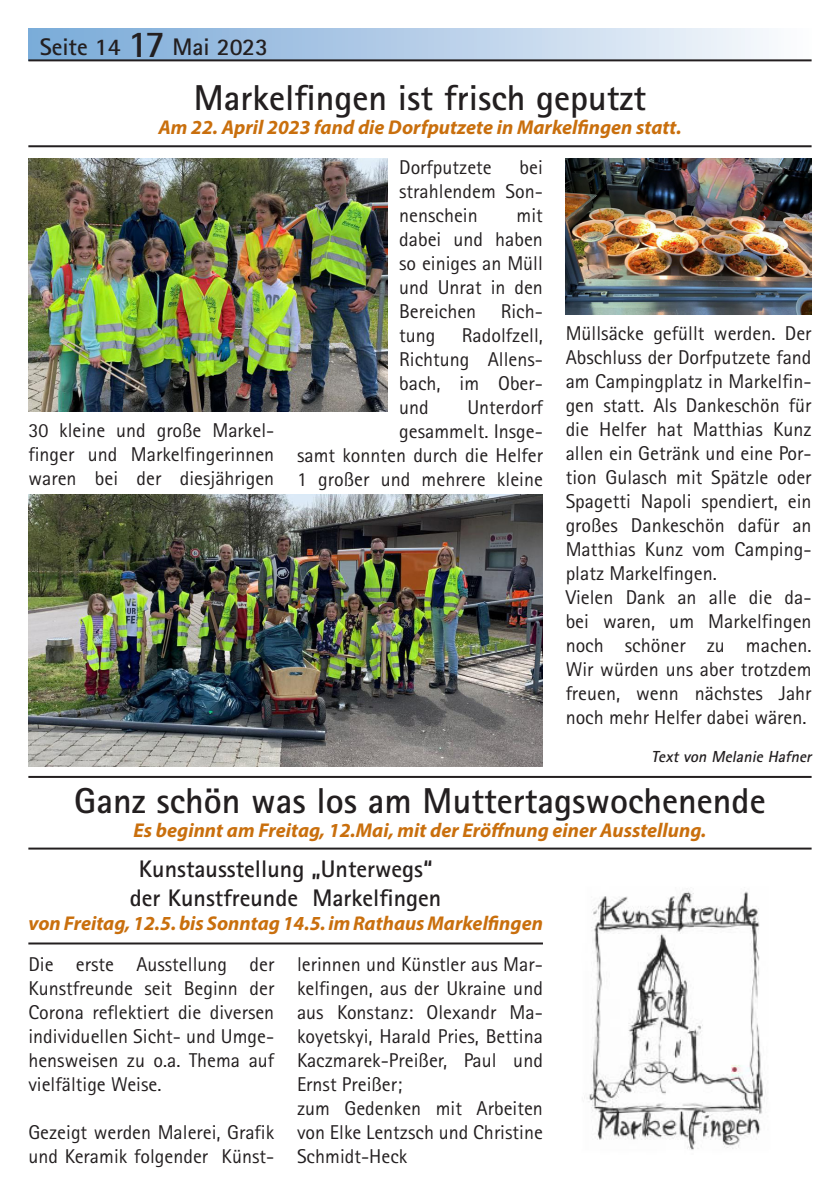
<style>
.page{position:relative;width:840px;height:1191px;background:#fff}
.page>*{position:absolute;margin:0;border:0;box-sizing:border-box;transform-origin:0 0}
.t1{font:700 36px "Rotis Sans Serif Std";color:#231f20}
.t2{font:700 24px "Rotis Sans Serif Std";color:#231f20}
.t3{font:20px/24px "Rotis Sans Serif";color:#231f20;text-align:justify}
.t4{font:italic 700 20px "Myriad Pro";color:#c96f0d}
.t5{font:italic 700 16px "Rotis Sans Serif Std";color:#231f20}
.s1{font-size:38px}
</style>
<div class="page">
<div style="left:28px;top:28px;width:783px;height:32px;background:linear-gradient(to right,#77a7d7,#f9f9fc)"></div>
<hr style="left:28px;top:59px;width:783px;height:2px;background:#231f20">
<hr style="left:28px;top:145px;width:783px;height:2px;background:#231f20">
<hr style="left:28px;top:776px;width:783px;height:2px;background:#231f20">
<hr style="left:28px;top:847px;width:783px;height:2px;background:#231f20">
<hr style="left:28px;top:942px;width:514px;height:2px;background:#231f20">
<img style="left:28px;top:159px;width:359px;height:252px">
<img style="left:565px;top:159px;width:246px;height:156px">
<img style="left:28px;top:494px;width:514px;height:272px">
<img style="left:588px;top:891px;width:178px;height:259px">
<p class="t2" style="left:40px;top:31px;width:230px">Seite 14 <span class="s1">17</span> Mai 2023</p>
<p class="t1" style="left:194px;top:75px;width:453px">Markelfingen ist frisch geputzt</p>
<p class="t4" style="left:158px;top:114px;width:524px">Am 22. April 2023 fand die Dorfputzete in Markelfingen statt.</p>
<p class="t3" style="left:399px;top:155px;width:94px">Dorfputzete</p>
<p class="t3" style="left:399px;top:155px;width:145px;text-indent:120px">bei strahlendem Son&shy;nenschein</p>
<p class="t3" style="left:399px;top:203px;width:145px;text-indent:117px">mit dabei und haben so einiges an Müll und Unrat in den Bereichen Rich&shy;tung</p>
<p class="t3" style="left:565px;top:321px;width:247px">Müllsäcke gefüllt werden. Der Abschluss der Dorfputzete fand am Campingplatz in Markelfin&shy;gen statt. Als Dankeschön für die Helfer hat Matthias Kunz allen ein Getränk und eine Por&shy;tion Gulasch mit Spätzle oder Spagetti Napoli spendiert, ein großes Dankeschön dafür an Matthias Kunz vom Camping&shy;platz Markelfingen.</p>
<p class="t3" style="left:565px;top:585px;width:247px">Vielen Dank an alle die da&shy;bei waren, um Markelfingen noch schöner zu machen.<br>Wir würden uns aber trotzdem freuen, wenn nächstes Jahr noch mehr Helfer dabei wären.</p>
<p class="t5" style="left:651px;top:747px;width:165px">Text von Melanie Hafner</p>
<p class="t1" style="left:74px;top:778px;width:692px">Ganz schön was los am Muttertagswochenende</p>
<p class="t4" style="left:133px;top:817px;width:574px">Es beginnt am Freitag, 12.Mai, mit der Eröffnung einer Ausstellung.</p>
<p class="t2" style="left:139px;top:854px;width:295px">Kunstausstellung „Unterwegs“</p>
<p class="t2" style="left:130px;top:882px;width:313px">der Kunstfreunde Markelfingen</p>
<p class="t4" style="left:28px;top:910px;width:516px">von Freitag, 12.5. bis Sonntag 14.5. im Rathaus Markelfingen</p>
<p class="t3" style="left:28px;top:951px;width:247px">Die erste Ausstellung der Kunstfreunde seit Beginn der Corona reflektiert die diversen individuellen Sicht- und Umge&shy;hensweisen zu o.a. Thema auf vielfältige Weise.</p>
<p class="t3" style="left:28px;top:1119px;width:247px">Gezeigt werden Malerei, Grafik und Keramik folgender Künst-</p>
<p class="t3" style="left:399px;top:323px;width:145px;text-indent:63px">Radolfzell, Richtung Allens&shy;bach, im Ober&shy;und</p>
<p class="t3" style="left:297px;top:395px;width:247px;text-align:right">Unterdorf<br>gesammelt. Insge-<br>samt konnten durch die Helfer<br>1 großer und mehrere kleine</p>
<p class="t3" style="left:28px;top:418px;width:247px">30 kleine und große Markel&shy;finger und Markelfingerinnen waren bei der diesjährigen</p>
<p class="t3" style="left:297px;top:952px;width:247px">lerinnen und Künstler aus Mar&shy;kelfingen, aus der Ukraine und aus Konstanz: Olexandr Ma&shy;koyetskyi, Harald Pries, Bettina Kaczmarek-Preißer, Paul und Ernst Preißer;</p>
<p class="t3" style="left:297px;top:1096px;width:247px">zum Gedenken mit Arbeiten von Elke Lentzsch und Christine Schmidt-Heck</p>
</div>
